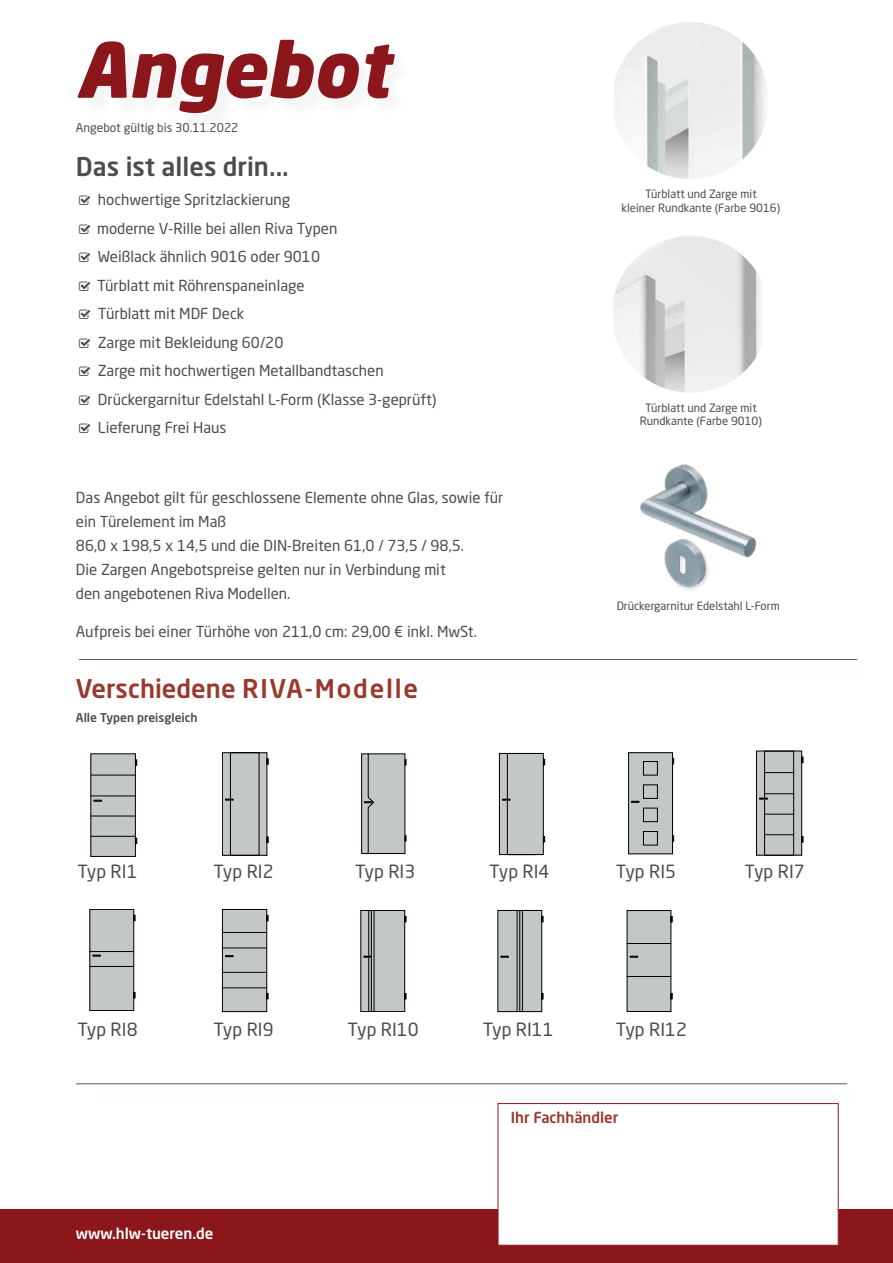
<style>
.page{position:relative;width:893px;height:1263px;background:#fff}
.page>*{position:absolute;margin:0;border:0;box-sizing:border-box;transform-origin:0 0}
.t1{font:italic 900 75px "Neo Sans W1 G";color:#8b171c}
.t2{font:500 25.5px "Neo Sans W1 G";color:#99392e}
.t3{font:500 25.5px "Neo Sans W1 G";color:#4b4c4d}
.t4{font:18px "Neo Sans W1 G";color:#4b4c4d}
.t5{font:18px "Open Sans";color:#fff}
.t6{font:15px/24px "Neo Sans W1 G";color:#4b4c4d}
.t7{font:500 15px "Neo Sans W1 G";color:#fff}
.t8{font:500 15px "Neo Sans W1 G";color:#99392e}
.t9{font:12px "Neo Sans W1 G";color:#4b4c4d}
.t10{font:500 12px "Neo Sans W1 G";color:#4b4c4d}
.t11{font:11.4px/13.6px "Neo Sans W1 G";color:#4b4c4d;text-align:center}
</style>
<div class="page">
<svg style="left:90px;top:753px;width:47px;height:104px;background:#b4b7b7"></svg>
<hr style="left:91px;top:816px;width:44px;height:1px;background:#000">
<hr style="left:91px;top:836px;width:44px;height:1px;background:#000">
<hr style="left:91px;top:775px;width:44px;height:1px;background:#000">
<hr style="left:91px;top:796px;width:44px;height:1px;background:#000">
<svg style="left:222px;top:752px;width:46px;height:103px;background:#b0b2b2"></svg>
<svg style="left:361px;top:753px;width:45px;height:101px;background:#b2b5b5"></svg>
<svg style="left:499px;top:753px;width:46px;height:102px;background:#b4b6b6"></svg>
<svg style="left:628px;top:752px;width:46px;height:102px;background:#afb1b1"></svg>
<svg style="left:756px;top:751px;width:47px;height:104px;background:#acafaf"></svg>
<svg style="left:90px;top:909px;width:45px;height:102px;background:#babcbc"></svg>
<hr style="left:90px;top:951px;width:44px;height:1px;background:#000">
<hr style="left:90px;top:966px;width:44px;height:1px;background:#000">
<svg style="left:222px;top:909px;width:46px;height:103px;background:#b5b8b8"></svg>
<hr style="left:222px;top:972px;width:45px;height:1px;background:#000">
<hr style="left:222px;top:987px;width:45px;height:1px;background:#000">
<hr style="left:222px;top:932px;width:45px;height:1px;background:#000">
<hr style="left:222px;top:948px;width:45px;height:1px;background:#000">
<svg style="left:361px;top:910px;width:45px;height:102px;background:#adb0b0"></svg>
<svg style="left:627px;top:910px;width:45px;height:102px;background:#b8bbbb"></svg>
<hr style="left:627px;top:976px;width:44px;height:1px;background:#000">
<hr style="left:627px;top:943px;width:44px;height:1px;background:#000">
<svg style="left:497px;top:910px;width:46px;height:102px;background:#abadad"></svg>
<hr style="left:79px;top:659px;width:778px;height:1px;background:#545557">
<hr style="left:76px;top:1083px;width:771px;height:1px;background:#545557">
<img style="left:614px;top:22px;width:153px;height:157px">
<img style="left:614px;top:236px;width:147px;height:157px">
<img style="left:640px;top:464px;width:117px;height:126px">
<div style="left:0;top:1210px;width:893px;height:53px;background:#8b171c"></div>
<div style="left:498px;top:1103px;width:341px;height:142px;background:#fff;border:1px solid #8b171c"></div>
<p class="t1" style="left:76px;top:21px;width:315px">Angebot</p>
<p class="t9" style="left:76px;top:120px;width:164px">Angebot gültig bis 30.11.2022</p>
<p class="t3" style="left:76px;top:151px;width:214px">Das ist alles drin...</p>
<p class="t6" style="left:98px;top:188px;width:194px">hochwertige Spritzlackierung</p>
<p class="t6" style="left:97px;top:216px;width:242px">moderne V-Rille bei allen Riva Typen</p>
<p class="t6" style="left:98px;top:245px;width:224px">Weißlack ähnlich 9016 oder 9010</p>
<p class="t6" style="left:97px;top:273px;width:209px">Türblatt mit Röhrenspaneinlage</p>
<p class="t6" style="left:98px;top:302px;width:148px">Türblatt mit MDF Deck</p>
<p class="t6" style="left:98px;top:330px;width:187px">Zarge mit Bekleidung 60/20</p>
<p class="t6" style="left:98px;top:359px;width:287px">Zarge mit hochwertigen Metallbandtaschen</p>
<p class="t6" style="left:98px;top:387px;width:340px">Drückergarnitur Edelstahl L-Form (Klasse 3-geprüft)</p>
<p class="t6" style="left:98px;top:416px;width:130px">Lieferung Frei Haus</p>
<p class="t6" style="left:76px;top:485px;width:429px">Das Angebot gilt für geschlossene Elemente ohne Glas, sowie für ein Türelement im Maß<br>86,0 x 198,5 x 14,5 und die DIN-Breiten 61,0 / 73,5 / 98,5.<br>Die Zargen Angebotspreise gelten nur in Verbindung mit<br>den angebotenen Riva Modellen.</p>
<p class="t6" style="left:76px;top:619px;width:402px">Aufpreis bei einer Türhöhe von 211,0 cm: 29,00 € inkl. MwSt.</p>
<p class="t2" style="left:76px;top:673px;width:344px">Verschiedene RIVA-Modelle</p>
<p class="t10" style="left:76px;top:710px;width:123px">Alle Typen preisgleich</p>
<p class="t11" style="left:621px;top:187px;width:160px">Türblatt und Zarge mit<br>kleiner Rundkante (Farbe 9016)</p>
<p class="t11" style="left:640px;top:401px;width:124px">Türblatt und Zarge mit<br>Rundkante (Farbe 9010)</p>
<p class="t11" style="left:617px;top:599px;width:165px">Drückergarnitur Edelstahl L-Form</p>
<p class="t4" style="left:77px;top:861px;width:62px">Typ RI1</p>
<p class="t4" style="left:213px;top:861px;width:62px">Typ RI2</p>
<p class="t4" style="left:355px;top:861px;width:62px">Typ RI3</p>
<p class="t4" style="left:489px;top:861px;width:62px">Typ RI4</p>
<p class="t4" style="left:616px;top:861px;width:62px">Typ RI5</p>
<p class="t4" style="left:745px;top:861px;width:62px">Typ RI7</p>
<p class="t4" style="left:77px;top:1018px;width:62px">Typ RI8</p>
<p class="t4" style="left:616px;top:1018px;width:73px">Typ RI12</p>
<p class="t4" style="left:213px;top:1018px;width:62px">Typ RI9</p>
<p class="t4" style="left:348px;top:1018px;width:73px">Typ RI10</p>
<p class="t4" style="left:483px;top:1018px;width:73px">Typ RI11</p>
<p class="t5" style="left:60px;top:1217px;width:173px">gültig bis 30.09.2021</p>
<p class="t7" style="left:76px;top:1224px;width:139px">www.hlw-tueren.de</p>
<p class="t8" style="left:511px;top:1108px;width:109px">Ihr Fachhändler</p>
</div>
